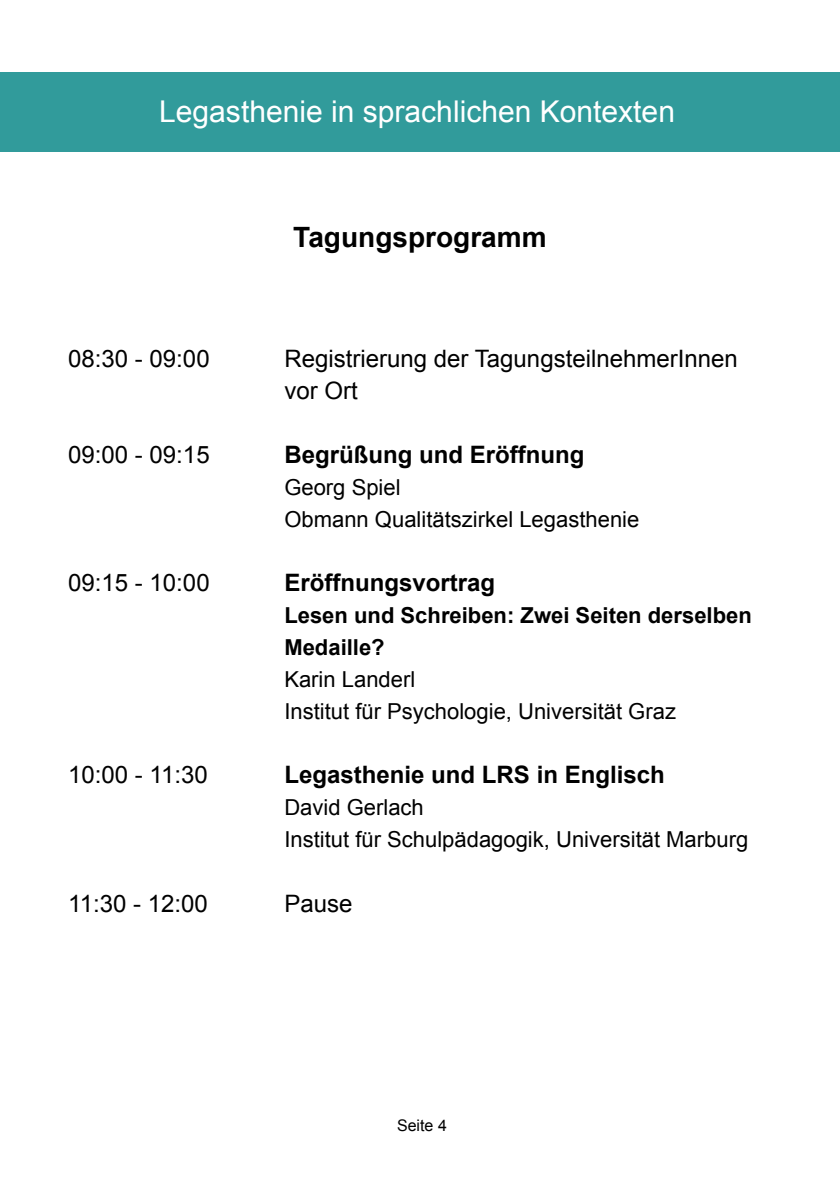
<style>
.page{position:relative;width:840px;height:1191px;background:#fff}
.page>*{position:absolute;margin:0;border:0;box-sizing:border-box;transform-origin:0 0}
.t1{font:30px "Arial";color:#fff}
.t2{font:700 28px "Arial";color:#000}
.t3{font:24px/32px "Arial";color:#000}
.t4{font:700 24px "Arial";color:#000}
.t5{font:22px/32px "Arial";color:#000}
.t6{font:700 22px/32px "Arial";color:#000}
.t7{font:16px "Arial";color:#000}
</style>
<div class="page">
<div style="left:0;top:72px;width:839px;height:79px;background:#319b9b"></div>
<hr style="left:839px;top:72px;width:1px;height:79px;background:#319b9b">
<h1 class="t1" style="left:159px;top:92px;width:517px">Legasthenie in sprachlichen Kontexten</h1>
<p class="t2" style="left:293px;top:219px;width:255px">Tagungsprogramm</p>
<p class="t3" style="left:68px;top:343px;width:143px">08:30 - 09:00</p>
<p class="t3" style="left:284px;top:343px;width:455px">Registrierung der TagungsteilnehmerInnen vor Ort</p>
<p class="t3" style="left:68px;top:439px;width:143px">09:00 - 09:15</p>
<p class="t4" style="left:284px;top:439px;width:301px">Begrüßung und Eröffnung</p>
<p class="t5" style="left:284px;top:472px;width:356px">Georg Spiel<br>Obmann Qualitätszirkel Legasthenie</p>
<p class="t3" style="left:68px;top:567px;width:143px">09:15 - 10:00</p>
<p class="t4" style="left:284px;top:567px;width:212px">Eröffnungsvortrag</p>
<p class="t6" style="left:284px;top:600px;width:469px">Lesen und Schreiben: Zwei Seiten derselben<br>Medaille?</p>
<p class="t5" style="left:284px;top:664px;width:393px">Karin Landerl<br>Institut für Psychologie, Universität Graz</p>
<p class="t3" style="left:68px;top:759px;width:141px">10:00 - 11:30</p>
<p class="t4" style="left:284px;top:759px;width:382px">Legasthenie und LRS in Englisch</p>
<p class="t5" style="left:284px;top:792px;width:465px">David Gerlach<br>Institut für Schulpädagogik, Universität Marburg</p>
<p class="t3" style="left:68px;top:887px;width:141px">11:30 - 12:00</p>
<p class="t3" style="left:284px;top:887px;width:70px">Pause</p>
<p class="t7" style="left:397px;top:1114px;width:51px">Seite 4</p>
</div>
